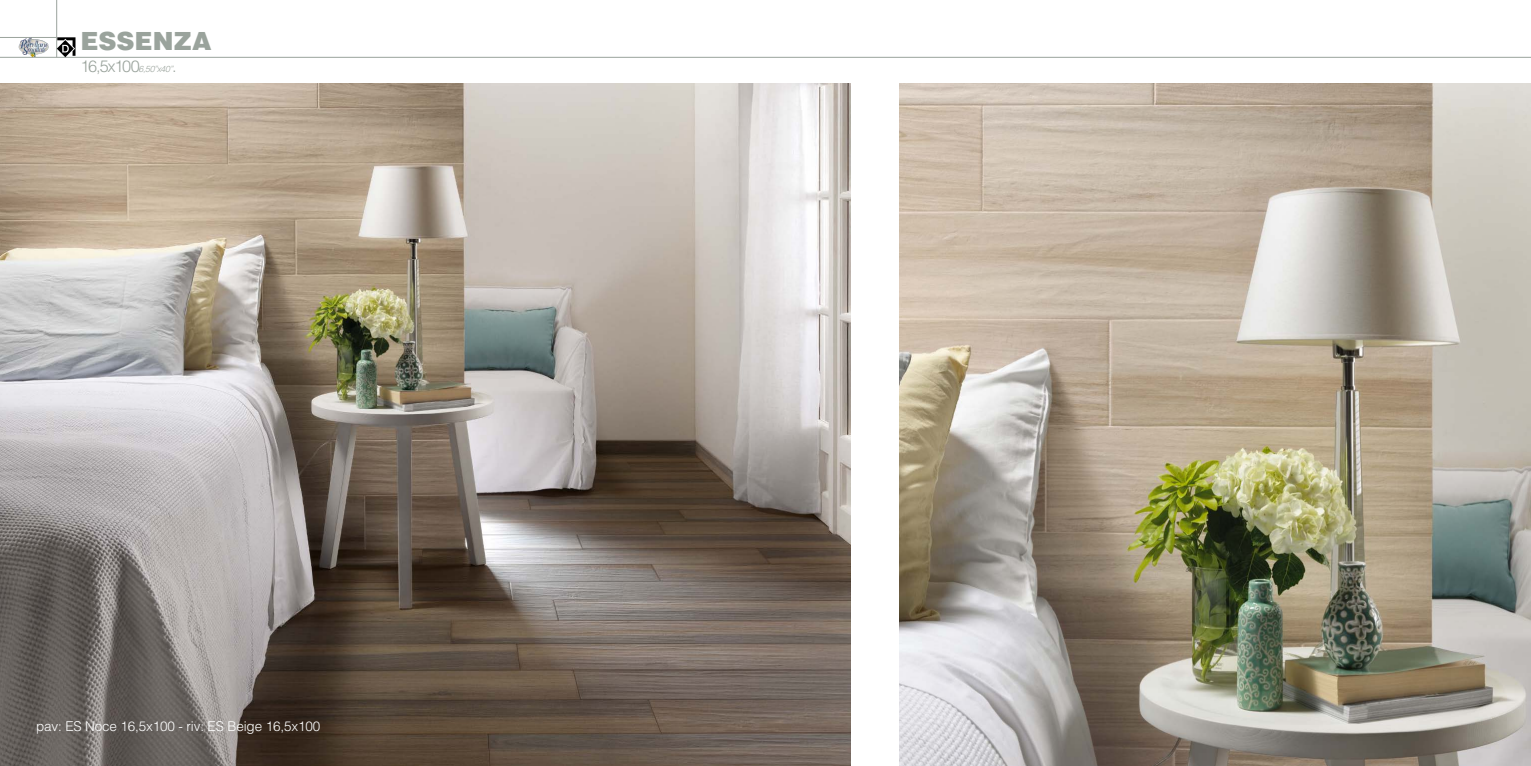
<style>
.page{position:relative;width:1531px;height:766px;background:#fff}
.page>*{position:absolute;margin:0;border:0;box-sizing:border-box;transform-origin:0 0}
.t1{font:900 25px "Helvetica LT Std";color:#9aa39c}
.t2{font:300 16.4px "Helvetica LT Std";letter-spacing:-.085em;color:#9aa39c}
.t3{font:300 13.5px "Helvetica LT Std";letter-spacing:-.01em;color:#fff}
.s1{font-style:italic;font-size:8.7px}
</style>
<div class="page">
<hr style="left:0;top:57px;width:1531px;height:1px;background:#9aa39c">
<hr style="left:57px;top:0;width:1px;height:57px;background:#9aa39c">
<hr style="left:0;top:37px;width:57px;height:1px;background:#9aa39c">
<svg style="left:57px;top:37px;width:18px;height:20px"></svg>
<img style="left:19px;top:38px;width:30px;height:19px">
<img style="left:0;top:84px;width:850px;height:681px">
<img style="left:899px;top:84px;width:632px;height:681px">
<h1 class="t1" style="left:80px;top:25px;width:132px">ESSENZA</h1>
<p class="t2" style="left:80px;top:56px;width:98px">16,5x100<span class="s1">6,50”x40”</span>.</p>
<p class="t3" style="left:36px;top:717px;width:286px">pav: ES Noce 16,5x100 - riv: ES Beige 16,5x100</p>
</div>
